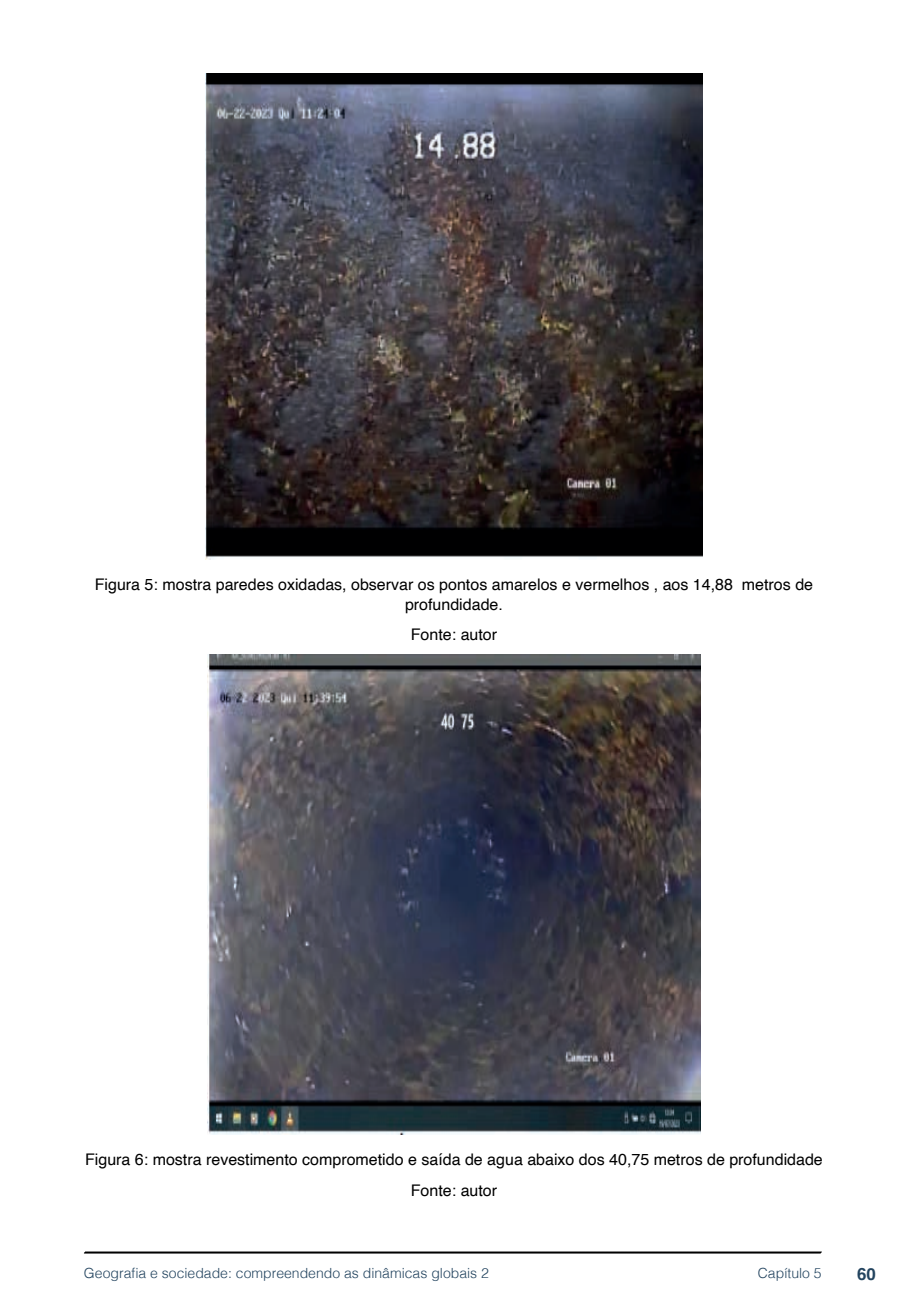
<style>
.page{position:relative;width:908px;height:1304px;background:#fff}
.page>*{position:absolute;margin:0;border:0;box-sizing:border-box;transform-origin:0 0}
.t1{font:700 16.8px "Helvetica";color:#23445f}
.t2{font:16px/19.2px "Helvetica";color:#000;text-align:center}
.t3{font:300 14px "Helvetica";color:#23445f}
</style>
<div class="page">
<svg style="left:84px;top:1251px;width:737px;height:3px;background:#515151"></svg>
<img style="left:206px;top:74px;width:495px;height:486px">
<img style="left:207px;top:655px;width:493px;height:479px">
<p class="t2" style="left:95px;top:576px;width:719px">Figura 5: mostra paredes oxidadas, observar os pontos amarelos e vermelhos , aos 14,88 metros de profundidade.</p>
<p class="t2" style="left:410px;top:625px;width:88px">Fonte: autor</p>
<p class="t2" style="left:85px;top:1145px;width:738px;line-height:30.6px">Figura 6: mostra revestimento comprometido e saída de agua abaixo dos 40,75 metros de profundidade<br>Fonte: autor</p>
<p class="t3" style="left:84px;top:1261px;width:406px">Geografia e sociedade: compreendendo as dinâmicas globais 2</p>
<p class="t3" style="left:757px;top:1261px;width:65px">Capítulo 5</p>
<p class="t1" style="left:856px;top:1264px;width:20px">60</p>
</div>
